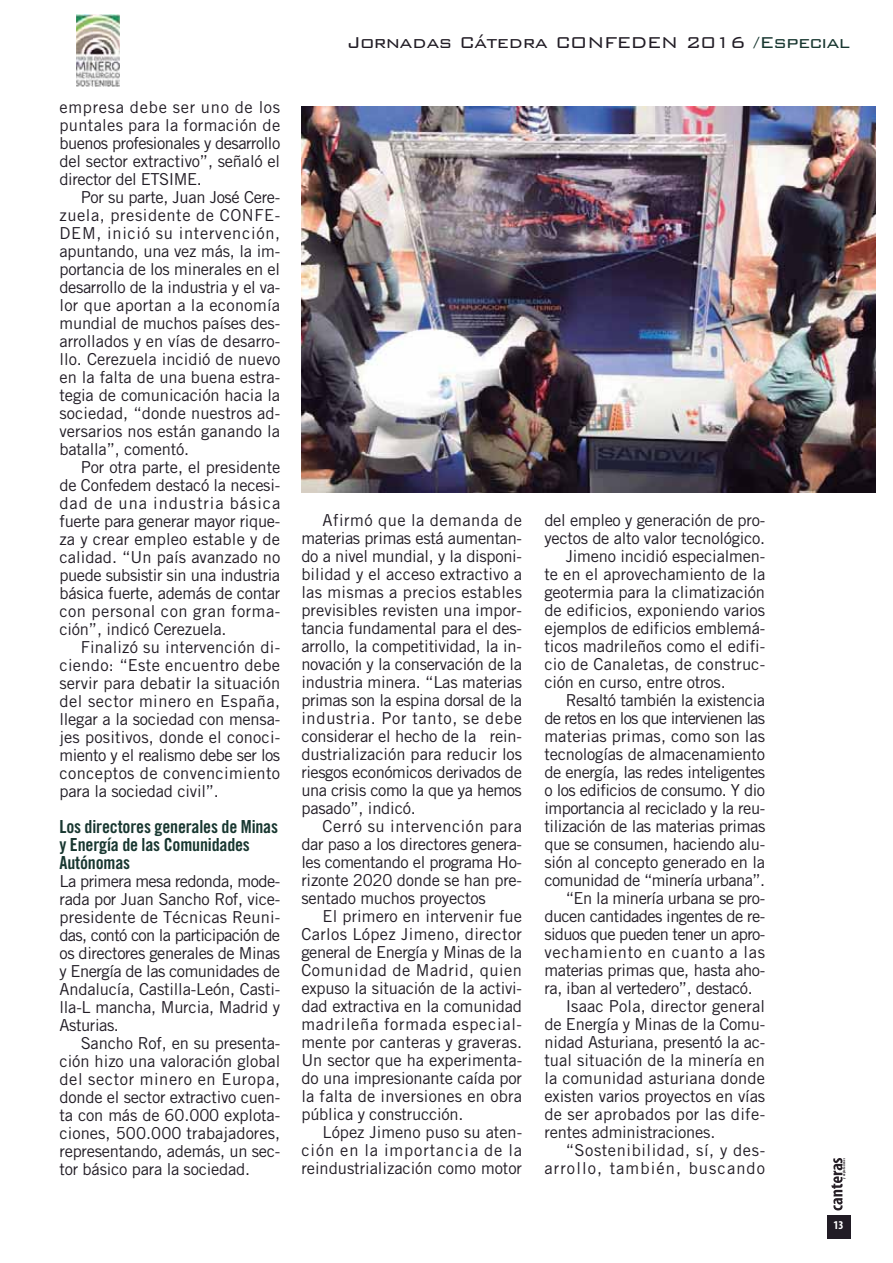
<style>
.page{position:relative;width:893px;height:1263px;background:#fff}
.page>*{position:absolute;margin:0;border:0;box-sizing:border-box;transform-origin:0 0}
.t1{font:300 21px "Bank Gothic";letter-spacing:-.035em;color:#211c25}
.t2{font:18px/18px "Trade Gothic Bold Cond Twenty";letter-spacing:-.01em;color:#183730}
.t3{font:16.5px/18px "Trade Gothic";letter-spacing:-.01em;color:#211c25;text-align:justify}
.t4{font:16.5px "Trade Gothic";letter-spacing:.01em;color:#211c25}
.t5{font:16.5px "Trade Gothic";letter-spacing:-.03em;color:#211c25}
.t6{font:16.5px "Trade Gothic";letter-spacing:-.035em;color:#211c25}
.t7{font:16.5px "Trade Gothic";letter-spacing:-.045em;color:#211c25}
.t8{font:16.5px "Trade Gothic";letter-spacing:-.04em;color:#211c25}
.t9{font:16.5px "Trade Gothic";letter-spacing:.02em;color:#211c25}
.t10{font:16.5px "Trade Gothic";letter-spacing:.035em;color:#211c25}
.t11{font:16.5px "Trade Gothic";letter-spacing:.065em;color:#211c25}
.t12{font:16.5px "Trade Gothic";letter-spacing:.045em;color:#211c25}
.t13{font:700 condensed 12px "Myriad";color:#fff}
.t14{font:700 condensed 3.45px "Myriad";letter-spacing:.045em;color:#261f26}
.s1{color:#183730}
</style>
<div class="page">
<div style="left:827px;top:1216px;width:23px;height:23px;background:#211c25"></div>
<svg style="left:831px;top:1158px;width:11px;height:52px"></svg>
<img style="left:76px;top:14px;width:44px;height:73px">
<img style="left:301px;top:107px;width:575px;height:385px">
<p class="t3" style="left:60px;top:100px;width:222px">empresa debe ser uno de los puntales para la formación de buenos profesionales y desarrollo del sector extractivo”, señaló el director del ETSIME.</p>
<p class="t3" style="left:60px;top:190px;width:222px;text-indent:21px">Por su parte, Juan José Cere&shy;zuela, presidente de CONFE-DEM, inició su intervención, apuntando, una vez más, la im&shy;portancia de los minerales en el desarrollo de la industria y el va&shy;lor que aportan a la economía mundial de muchos países des&shy;arrollados y en vías de desarro&shy;llo. Cerezuela incidió de nuevo en la falta de una buena estra&shy;tegia de comunicación hacia la sociedad, “donde nuestros ad&shy;versarios nos están ganando la batalla”, comentó.</p>
<p class="t3" style="left:60px;top:460px;width:222px;text-indent:21px">Por otra parte, el presidente de Confedem destacó la necesi&shy;dad de una industria básica fuerte para generar mayor rique&shy;za y crear empleo estable y de calidad. “Un país avanzado no puede subsistir sin una industria básica fuerte, además de contar con personal con gran forma&shy;ción”, indicó Cerezuela.</p>
<p class="t3" style="left:60px;top:640px;width:222px;text-indent:21px">Finalizó su intervención di&shy;ciendo: “Este encuentro debe servir para debatir la situación del sector minero en España, llegar a la sociedad con mensa&shy;jes positivos, donde el conoci&shy;miento y el realismo debe ser los conceptos de convencimiento para la sociedad civil”.</p>
<p class="t2" style="left:60px;top:819px;width:220px">Los directores generales de Minas y Energía de las Comunidades<br>Autónomas</p>
<p class="t3" style="left:60px;top:874px;width:222px">La primera mesa redonda, mode&shy;rada por Juan Sancho Rof, vice&shy;presidente de Técnicas Reuni&shy;das, contó con la participación de os directores generales de Minas y Energía de las comunidades de Andalucía, Castilla-León, Casti&shy;lla-L mancha, Murcia, Madrid y Asturias.</p>
<p class="t3" style="left:60px;top:1036px;width:222px;text-indent:21px">Sancho Rof, en su presenta&shy;ción hizo una valoración global del sector minero en Europa, donde el sector extractivo cuen&shy;ta con más de 60.000 explota&shy;ciones, 500.000 trabajadores, representando, además, un sec&shy;tor básico para la sociedad.</p>
<p class="t1" style="left:347px;top:28px;width:505px">Jornadas Cátedra CONFEDEN 2016 <span class="s1">/Especial</span></p>
<p class="t3" style="left:301px;top:513px;width:222px;text-indent:21px">Afirmó que la demanda de materias primas está aumentan&shy;do a nivel mundial, y la disponi&shy;bilidad y el acceso extractivo a las mismas a precios estables previsibles revisten una impor&shy;tancia fundamental para el des&shy;arrollo, la competitividad, la in&shy;novación y la conservación de la industria minera. “Las materias primas son la espina dorsal de la industria. Por tanto, se debe considerar el hecho de la rein&shy;dustrialización para reducir los riesgos económicos derivados de una crisis como la que ya hemos pasado”, indicó.</p>
<p class="t3" style="left:301px;top:819px;width:222px;text-indent:21px">Cerró su intervención para dar paso a los directores genera&shy;les comentando el programa Ho&shy;rizonte 2020 donde se han pre&shy;sentado muchos proyectos</p>
<p class="t3" style="left:301px;top:909px;width:222px;text-indent:21px">El primero en intervenir fue Carlos López Jimeno, director general de Energía y Minas de la Comunidad de Madrid, quien expuso la situación de la activi&shy;dad extractiva en la comunidad madrileña formada especial&shy;mente por canteras y graveras.<br>Un sector que ha experimenta&shy;do una impresionante caída por la falta de inversiones en obra pública y construcción.</p>
<p class="t3" style="left:301px;top:1125px;width:222px;text-indent:21px">López Jimeno puso su aten&shy;ción en la importancia de la reindustrialización como motor</p>
<p class="t3" style="left:544px;top:513px;width:222px">del empleo y generación de pro-</p>
<p class="t3" style="left:544px;top:531px;width:222px">yectos de alto valor tecnológico.</p>
<p class="t3" style="left:566px;top:549px;width:201px">Jimeno incidió especialmen-</p>
<p class="t3" style="left:544px;top:567px;width:222px">te en el aprovechamiento de la</p>
<p class="t3" style="left:544px;top:585px;width:222px">geotermia para la climatización</p>
<p class="t3" style="left:544px;top:603px;width:222px">de edificios, exponiendo varios</p>
<p class="t3" style="left:544px;top:621px;width:222px">ejemplos de edificios emblemá-</p>
<p class="t3" style="left:544px;top:639px;width:222px">ticos madrileños como el edifi-</p>
<p class="t4" style="left:544px;top:658px;width:222px">cio de Canaletas, de construc-</p>
<p class="t3" style="left:544px;top:675px;width:183px">ción en curso, entre otros.</p>
<p class="t3" style="left:566px;top:693px;width:201px">Resaltó también la existencia</p>
<p class="t7" style="left:544px;top:712px;width:222px">de retos en los que intervienen las</p>
<p class="t4" style="left:544px;top:730px;width:222px">materias primas, como son las</p>
<p class="t3" style="left:544px;top:747px;width:222px">tecnologías de almacenamiento</p>
<p class="t5" style="left:544px;top:766px;width:222px">de energía, las redes inteligentes</p>
<p class="t5" style="left:544px;top:784px;width:222px">o los edificios de consumo. Y dio</p>
<p class="t5" style="left:544px;top:802px;width:222px">importancia al reciclado y la reu-</p>
<p class="t3" style="left:544px;top:819px;width:222px">tilización de las materias primas</p>
<p class="t3" style="left:544px;top:837px;width:222px">que se consumen, haciendo alu-</p>
<p class="t3" style="left:544px;top:855px;width:222px">sión al concepto generado en la</p>
<p class="t6" style="left:544px;top:874px;width:222px">comunidad de “minería urbana”.</p>
<p class="t3" style="left:566px;top:891px;width:201px">“En la minería urbana se pro-</p>
<p class="t6" style="left:544px;top:910px;width:222px">ducen cantidades ingentes de re-</p>
<p class="t8" style="left:544px;top:928px;width:222px">siduos que pueden tener un apro-</p>
<p class="t12" style="left:544px;top:946px;width:222px">vechamiento en cuanto a las</p>
<p class="t3" style="left:544px;top:963px;width:222px">materias primas que, hasta aho-</p>
<p class="t3" style="left:544px;top:981px;width:210px">ra, iban al vertedero”, destacó.</p>
<p class="t4" style="left:566px;top:1000px;width:201px">Isaac Pola, director general</p>
<p class="t3" style="left:544px;top:1017px;width:222px">de Energía y Minas de la Comu-</p>
<p class="t3" style="left:544px;top:1035px;width:222px">nidad Asturiana, presentó la ac-</p>
<p class="t3" style="left:544px;top:1053px;width:222px">tual situación de la minería en</p>
<p class="t4" style="left:544px;top:1072px;width:222px">la comunidad asturiana donde</p>
<p class="t3" style="left:544px;top:1089px;width:222px">existen varios proyectos en vías</p>
<p class="t9" style="left:544px;top:1108px;width:222px">de ser aprobados por las dife-</p>
<p class="t3" style="left:544px;top:1125px;width:172px">rentes administraciones.</p>
<p class="t10" style="left:566px;top:1144px;width:201px">“Sostenibilidad, sí, y des-</p>
<p class="t11" style="left:544px;top:1162px;width:222px">arrollo, también, buscando</p>
<p class="t14" style="left:843px;top:1179px;width:22px;rotate:-90deg">y explotaciones</p>
<p class="t13" style="left:833px;top:1221px;width:12px">13</p>
</div>
